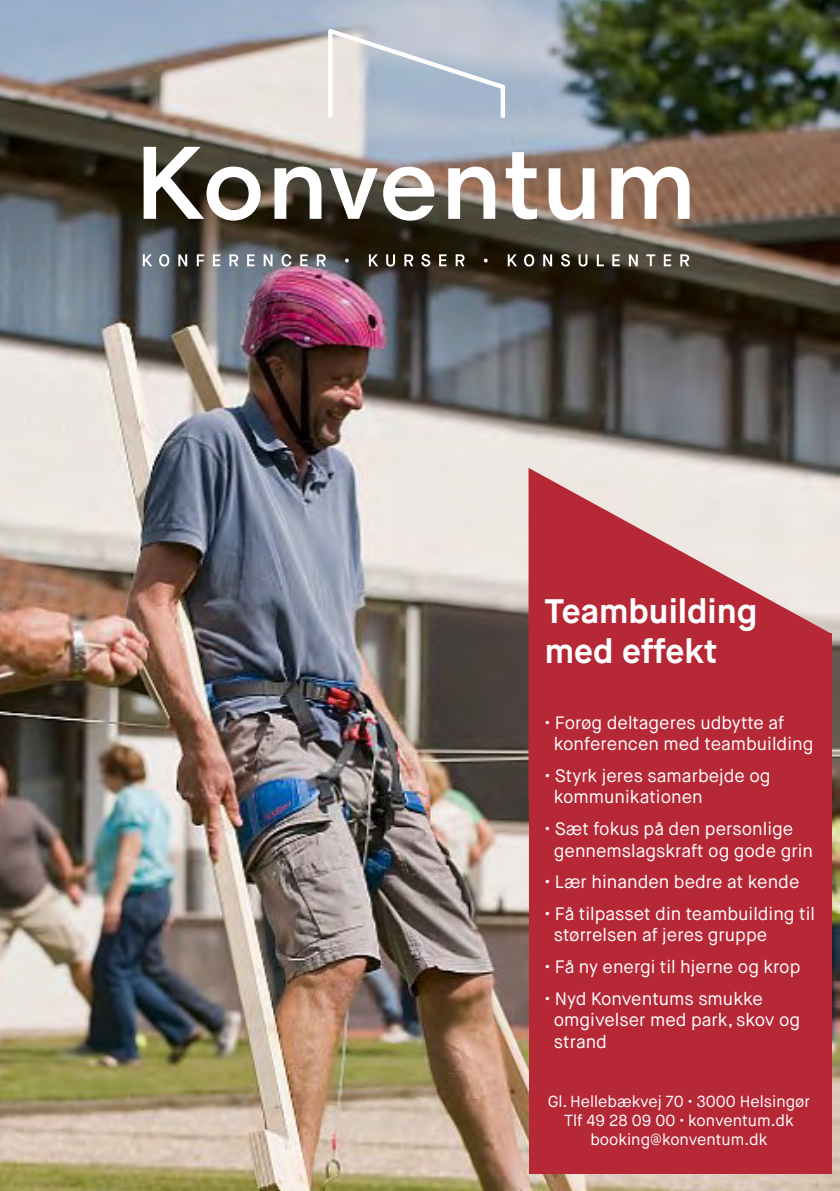
<style>
.page{position:relative;width:840px;height:1191px;background:#fff}
.page>*{position:absolute;margin:0;border:0;box-sizing:border-box;transform-origin:0 0}
.t1{font:700 34px/40.8px "Maison Neue";color:#fff}
.t2{font:18px/21.6px "Maison Neue";color:#fff}
.t3{font:16px/19.2px "Maison Neue";color:#fff;text-align:center}
</style>
<div class="page">
<img style="left:0;top:0;width:839px;height:1191px">
<div style="left:529px;top:633px;width:302px;height:541px;background:#b72837"></div>
<svg style="left:528px;top:468px;width:302px;height:330px;fill:#b72837"></svg>
<img style="left:143px;top:29px;width:546px;height:237px">
<p class="t1" style="left:544px;top:590px;width:214px">Teambuilding med effekt</p>
<p class="t2" style="left:544px;top:711px;width:241px">• Forøg deltageres udbytte af</p>
<p class="t2" style="left:553px;top:733px;width:261px">konferencen med teambuilding</p>
<p class="t2" style="left:544px;top:765px;width:227px">• Styrk jeres samarbejde og</p>
<p class="t2" style="left:553px;top:786px;width:150px">kommunikationen</p>
<p class="t2" style="left:544px;top:818px;width:250px">• Sæt fokus på den personlige</p>
<p class="t2" style="left:553px;top:839px;width:260px">gennemslagskraft og gode grin</p>
<p class="t2" style="left:544px;top:871px;width:256px">• Lær hinanden bedre at kende</p>
<p class="t2" style="left:553px;top:903px;width:262px;text-indent:-9px">• Få tilpasset din teambuilding til størrelsen af jeres gruppe</p>
<p class="t2" style="left:544px;top:956px;width:257px">• Få ny energi til hjerne og krop</p>
<p class="t2" style="left:544px;top:987px;width:219px">• Nyd Konventums smukke</p>
<p class="t2" style="left:553px;top:1009px;width:248px">omgivelser med park, skov og strand</p>
<p class="t3" style="left:547px;top:1092px;width:264px">Gl. Hellebækvej 70 • 3000 Helsingør<br>Tlf 49 28 09 00 • konventum.dk</p>
<p class="t3" style="left:590px;top:1130px;width:178px">booking@konventum.dk</p>
</div>
